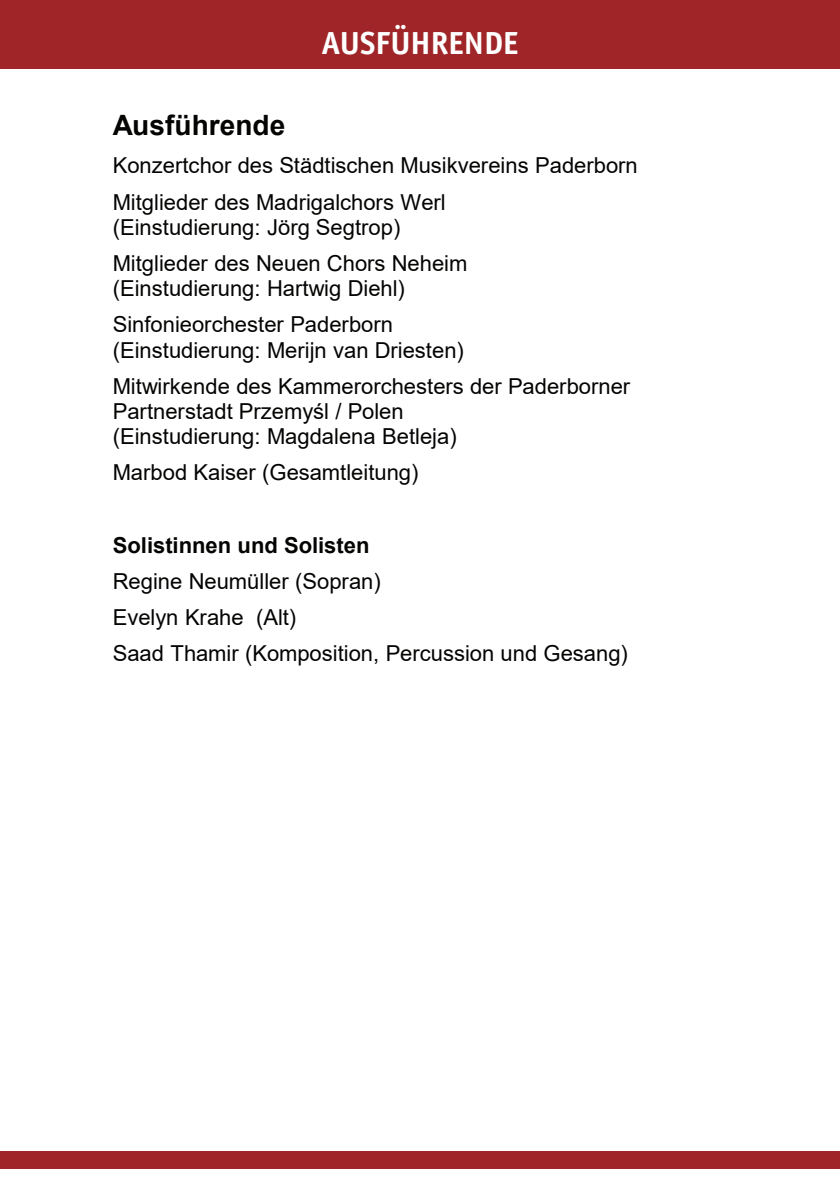
<style>
.page{position:relative;width:840px;height:1191px;background:#fff}
.page>*{position:absolute;margin:0;border:0;box-sizing:border-box;transform-origin:0 0}
.t1{font:700 32px "Officina Sans";color:#fff}
.t2{font:700 28px "Arial";color:#040503}
.t3{font:22px/36.2px "Arial";color:#040503}
.t4{font:700 22px "Arial";color:#040503}
</style>
<div class="page">
<div style="left:0;top:0;width:839px;height:68px;background:#9f2528"></div>
<div style="left:0;top:1151px;width:839px;height:17px;background:#9f2528"></div>
<h1 class="t1" style="left:321px;top:23px;width:198px">AUSFÜHREN DE</h1>
<p class="t2" style="left:113px;top:115px;width:174px">Ausführende</p>
<p class="t3" style="left:113px;top:148px;width:526px">Konzertchor des Städtischen Musikvereins Paderborn<br>Mitglieder des Madrigalchors Werl</p>
<p class="t3" style="left:113px;top:209px;width:356px">(Einstudierung: Jörg Segtrop)<br>Mitglieder des Neuen Chors Neheim</p>
<p class="t3" style="left:113px;top:271px;width:293px">(Einstudierung: Hartwig Diehl)<br>Sinfonieorchester Paderborn</p>
<p class="t3" style="left:113px;top:332px;width:518px">(Einstudierung: Merijn van Driesten)<br>Mitwirkende des Kammerorchesters der Paderborner</p>
<p class="t3" style="left:113px;top:399px;width:345px;line-height:25.4px">Partnerstadt Przemyśl / Polen (Einstudierung: Magdalena Betleja)</p>
<p class="t3" style="left:113px;top:455px;width:307px">Marbod Kaiser (Gesamtleitung)</p>
<p class="t4" style="left:113px;top:536px;width:258px">Solistinnen und Solisten</p>
<p class="t3" style="left:113px;top:564px;width:516px">Regine Neumüller (Sopran)<br>Evelyn Krahe (Alt)<br>Saad Thamir (Komposition, Percussion und Gesang)</p>
</div>
